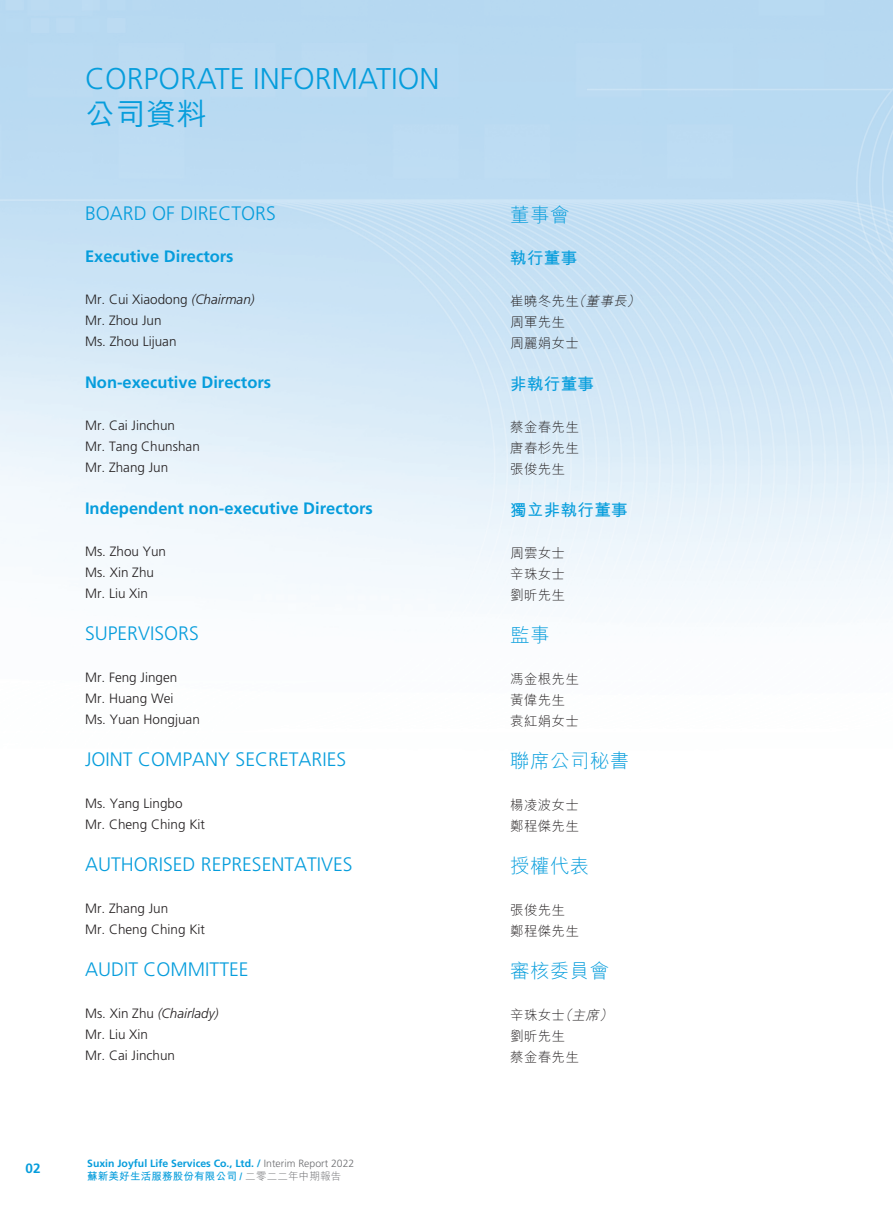
<style>
.page{position:relative;width:893px;height:1212px;background:#fff}
.page>*{position:absolute;margin:0;border:0;box-sizing:border-box;transform-origin:0 0}
.t1{font:300 30px "Frutiger LT Std";color:#069ddc}
.t2{font:500 30px "M Hei HK";color:#069ddc}
._01_H1_E{font:300 19.5px "Frutiger LT Std";color:#069ddc}
._001_H1_C{font:300 19.5px "M Hei HK";letter-spacing:.02em;color:#069ddc}
._02_H2_E{font:700 16.5px "Frutiger LT Std";color:#069ddc}
._002_H2_C{font:700 16.5px "M Hei HK";letter-spacing:.02em;color:#069ddc}
._00_txt_E{font:300 13.5px "Frutiger LT Std";color:#231f20}
._000_txt_C{font:300 13.5px "M Hei HK";letter-spacing:.02em;color:#231f20}
._00_txt_E-2{font:italic 300 13.5px "Frutiger LT Std";color:#231f20}
.t3{font:700 13.5px "Frutiger LT Std";color:#069ddc}
.t4{font:700 10.5px "Frutiger LT Std";color:#069ddc}
.t5{font:700 10.5px "M Hei HK";letter-spacing:.02em;color:#069ddc}
.s1{font-style:italic}
.s2{font-style:normal}
.s3{font-weight:300;color:#6c6d70}
.s4{font-family:"Frutiger LT Std";font-stretch:condensed}
</style>
<div class="page">
<img style="left:0;top:0;width:893px;height:607px">
<p class="t1" style="left:85px;top:61px;width:356px">CORPORATE INFORMATION</p>
<p class="t2" style="left:85px;top:92px;width:123px">公司資料</p>
<p class="_01_H1_E" style="left:85px;top:203px;width:192px">BOARD OF DIRECTORS</p>
<p class="_02_H2_E" style="left:85px;top:247px;width:150px">Executive Directors</p>
<p class="_00_txt_E" style="left:85px;top:292px;width:171px">Mr. Cui Xiaodong <span class="s1">(Chairman)</span></p>
<p class="_00_txt_E" style="left:85px;top:313px;width:78px">Mr. Zhou Jun</p>
<p class="_00_txt_E" style="left:85px;top:334px;width:93px">Ms. Zhou Lijuan</p>
<p class="_02_H2_E" style="left:85px;top:373px;width:188px">Non-executive Directors</p>
<p class="_00_txt_E" style="left:85px;top:418px;width:92px">Mr. Cai Jinchun</p>
<p class="_00_txt_E" style="left:85px;top:439px;width:116px">Mr. Tang Chunshan</p>
<p class="_00_txt_E" style="left:85px;top:460px;width:85px">Mr. Zhang Jun</p>
<p class="_02_H2_E" style="left:85px;top:499px;width:289px">Independent non-executive Directors</p>
<p class="_00_txt_E" style="left:85px;top:544px;width:83px">Ms. Zhou Yun</p>
<p class="_00_txt_E" style="left:85px;top:565px;width:71px">Ms. Xin Zhu</p>
<p class="_00_txt_E" style="left:85px;top:586px;width:65px">Mr. Liu Xin</p>
<p class="_01_H1_E" style="left:85px;top:623px;width:115px">SUPERVISORS</p>
<p class="_00_txt_E" style="left:85px;top:670px;width:94px">Mr. Feng Jingen</p>
<p class="_00_txt_E" style="left:85px;top:691px;width:90px">Mr. Huang Wei</p>
<p class="_00_txt_E" style="left:85px;top:712px;width:116px">Ms. Yuan Hongjuan</p>
<p class="_01_H1_E" style="left:85px;top:749px;width:263px">JOINT COMPANY SECRETARIES</p>
<p class="_00_txt_E" style="left:85px;top:796px;width:99px">Ms. Yang Lingbo</p>
<p class="_00_txt_E" style="left:85px;top:817px;width:122px">Mr. Cheng Ching Kit</p>
<p class="_01_H1_E" style="left:85px;top:854px;width:269px">AUTHORISED REPRESENTATIVES</p>
<p class="_00_txt_E" style="left:85px;top:901px;width:85px">Mr. Zhang Jun</p>
<p class="_00_txt_E" style="left:85px;top:922px;width:122px">Mr. Cheng Ching Kit</p>
<p class="_01_H1_E" style="left:85px;top:959px;width:165px">AUDIT COMMITTEE</p>
<p class="_00_txt_E-2" style="left:85px;top:1006px;width:135px"><span class="s2">Ms. Xin Zhu</span> (Chairlady)</p>
<p class="_00_txt_E" style="left:85px;top:1027px;width:65px">Mr. Liu Xin</p>
<p class="_00_txt_E" style="left:85px;top:1048px;width:92px">Mr. Cai Jinchun</p>
<p class="t3" style="left:25px;top:1161px;width:17px">02</p>
<p class="t4" style="left:87px;top:1157px;width:269px">Suxin Joyful Life Services Co., Ltd. / <span class="s3">Interim Report 2022</span></p>
<p class="t5" style="left:87px;top:1168px;width:256px">蘇新美好生活服務股份有限公司 <span class="s4">/</span> <span class="s3">二零二二年中期報告</span></p>
<p class="_001_H1_C" style="left:510px;top:204px;width:61px">董事會</p>
<p class="_002_H2_C" style="left:510px;top:245px;width:68px">執行董事</p>
<p class="_000_txt_C" style="left:510px;top:294px;width:134px">崔曉冬先生<span class="s1">（董事長）</span></p>
<p class="_000_txt_C" style="left:510px;top:315px;width:56px">周軍先生</p>
<p class="_000_txt_C" style="left:510px;top:336px;width:70px">周麗娟女士</p>
<p class="_002_H2_C" style="left:510px;top:371px;width:85px">非執行董事</p>
<p class="_000_txt_C" style="left:510px;top:420px;width:70px">蔡金春先生</p>
<p class="_000_txt_C" style="left:510px;top:441px;width:70px">唐春杉先生</p>
<p class="_000_txt_C" style="left:510px;top:462px;width:56px">張俊先生</p>
<p class="_002_H2_C" style="left:510px;top:497px;width:119px">獨立非執行董事</p>
<p class="_000_txt_C" style="left:510px;top:546px;width:56px">周雲女士</p>
<p class="_000_txt_C" style="left:510px;top:567px;width:56px">辛珠女士</p>
<p class="_000_txt_C" style="left:510px;top:588px;width:56px">劉昕先生</p>
<p class="_001_H1_C" style="left:510px;top:624px;width:41px">監事</p>
<p class="_000_txt_C" style="left:510px;top:672px;width:70px">馮金根先生</p>
<p class="_000_txt_C" style="left:510px;top:693px;width:56px">黃偉先生</p>
<p class="_000_txt_C" style="left:510px;top:714px;width:70px">袁紅娟女士</p>
<p class="_001_H1_C" style="left:510px;top:750px;width:120px">聯席公司秘書</p>
<p class="_000_txt_C" style="left:510px;top:798px;width:70px">楊凌波女士</p>
<p class="_000_txt_C" style="left:510px;top:819px;width:70px">鄭程傑先生</p>
<p class="_001_H1_C" style="left:510px;top:855px;width:81px">授權代表</p>
<p class="_000_txt_C" style="left:510px;top:903px;width:56px">張俊先生</p>
<p class="_000_txt_C" style="left:510px;top:924px;width:70px">鄭程傑先生</p>
<p class="_001_H1_C" style="left:510px;top:960px;width:101px">審核委員會</p>
<p class="_000_txt_C" style="left:510px;top:1008px;width:107px">辛珠女士<span class="s1">（主席）</span></p>
<p class="_000_txt_C" style="left:510px;top:1029px;width:56px">劉昕先生</p>
<p class="_000_txt_C" style="left:510px;top:1050px;width:70px">蔡金春先生</p>
</div>
